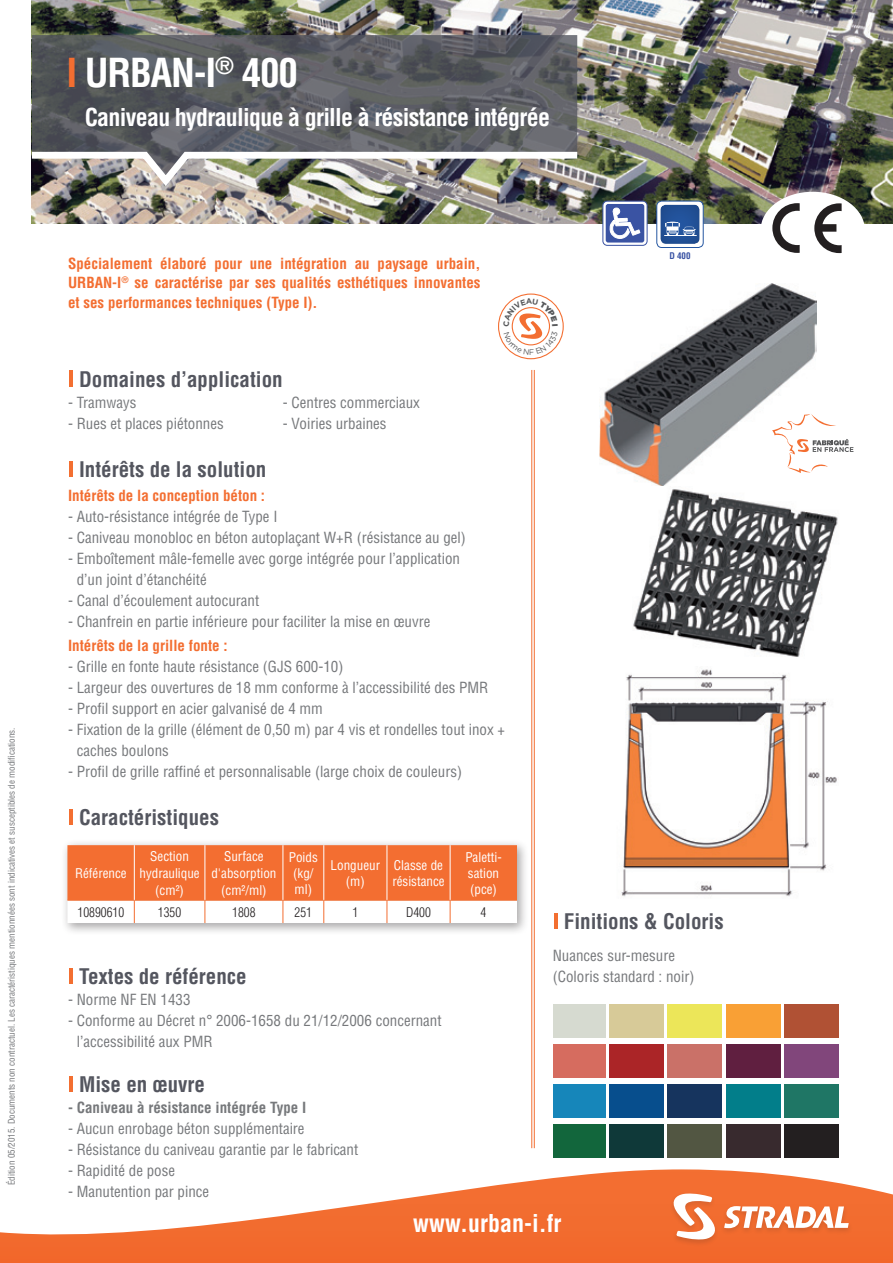
<style>
.page{position:relative;width:893px;height:1263px;background:#fff}
.page>*{position:absolute;margin:0;border:0;box-sizing:border-box;transform-origin:0 0}
.t1{font:700 condensed 39px "Helvetica";letter-spacing:-.03em;color:#fff}
.t2{font:700 condensed 24px "Helvetica";letter-spacing:-.03em;color:#fff}
.t3{font:700 condensed 24px "Helvetica";color:#fff}
.t4{font:700 condensed 21px "Helvetica";color:#54565f}
.t5{font:condensed 15px/21px "Helvetica";color:#76787b}
.t6{font:700 condensed 15px/19.5px "Helvetica";color:#f36e31;text-align:justify}
.t7{font:700 condensed 15px "Helvetica";color:#76787b}
.t8{font:condensed 13.05px/17.1px "Helvetica";color:#fff;text-align:center}
.t9{font:300 condensed 13.05px "Helvetica";color:#231f20}
.t10{font:condensed 9px "Helvetica";color:#76787b}
.t11{font:700 condensed 9px "Helvetica";color:#3952a3}
.s1{color:#f36e31}
.s2{color:#fff}
</style>
<div class="page">
<hr style="left:534px;top:370px;width:1px;height:778px;background:#f36e31">
<hr style="left:531px;top:370px;width:1px;height:778px;background:#f36e31">
<svg style="left:0;top:1169px;width:893px;height:94px"></svg>
<img style="left:32px;top:0;width:861px;height:223px">
<div style="left:669px;top:1191px;width:184px;height:55px;background:#231f20;opacity:.15"></div>
<svg style="left:670px;top:1193px;width:48px;height:47px"></svg>
<svg style="left:724px;top:1206px;width:125px;height:22px"></svg>
<img style="left:621px;top:669px;width:216px;height:228px">
<img style="left:633px;top:485px;width:205px;height:172px">
<div style="left:61px;top:839px;width:468px;height:96px;background:#231f20;opacity:.4"></div>
<svg style="left:67px;top:845px;width:450px;height:78px"></svg>
<hr style="left:450px;top:845px;width:1px;height:55px;background:#fff">
<div style="left:553px;top:1084px;width:53px;height:34px;background:#1686ba"></div>
<div style="left:553px;top:1044px;width:53px;height:34px;background:#d66c5f"></div>
<div style="left:553px;top:1004px;width:53px;height:33px;background:#d6dad0"></div>
<div style="left:553px;top:1124px;width:53px;height:34px;background:#12663c"></div>
<div style="left:609px;top:1084px;width:55px;height:34px;background:#074e8d"></div>
<div style="left:609px;top:1044px;width:55px;height:34px;background:#ab2527"></div>
<div style="left:609px;top:1004px;width:55px;height:33px;background:#d7ca98"></div>
<div style="left:667px;top:1124px;width:55px;height:34px;background:#525642"></div>
<div style="left:667px;top:1084px;width:55px;height:34px;background:#16345e"></div>
<div style="left:667px;top:1044px;width:55px;height:34px;background:#ca7168"></div>
<div style="left:667px;top:1004px;width:55px;height:33px;background:#ece659"></div>
<div style="left:609px;top:1124px;width:55px;height:34px;background:#0f3939"></div>
<div style="left:726px;top:1084px;width:55px;height:34px;background:#027e8a"></div>
<div style="left:726px;top:1044px;width:55px;height:34px;background:#601f40"></div>
<div style="left:726px;top:1004px;width:55px;height:33px;background:#f9a035"></div>
<div style="left:726px;top:1124px;width:55px;height:34px;background:#382a2e"></div>
<div style="left:784px;top:1084px;width:55px;height:34px;background:#1f7665"></div>
<div style="left:784px;top:1044px;width:55px;height:34px;background:#81467b"></div>
<div style="left:784px;top:1004px;width:55px;height:33px;background:#b05134"></div>
<div style="left:784px;top:1124px;width:55px;height:34px;background:#231f20"></div>
<img style="left:600px;top:283px;width:216px;height:202px">
<svg style="left:32px;top:35px;width:545px;height:113px;background:#595c61"></svg>
<img style="left:31px;top:148px;width:553px;height:43px">
<svg style="left:603px;top:201px;width:44px;height:44px"></svg>
<div style="left:603px;top:201px;width:44px;height:45px;border:1px solid #3a53a3;border-radius:4px"></div>
<div style="left:606px;top:204px;width:38px;height:39px;background:#3a53a3;border-radius:2px"></div>
<svg style="left:610px;top:207px;width:30px;height:32px"></svg>
<div style="left:761px;top:192px;width:104px;height:76px;background:#fff;border-radius:50%"></div>
<svg style="left:772px;top:203px;width:28px;height:50px"></svg>
<svg style="left:814px;top:203px;width:28px;height:50px"></svg>
<div style="left:657px;top:201px;width:46px;height:46px;background:#fff;border-radius:5px"></div>
<div style="left:656px;top:201px;width:48px;height:47px;border:1px solid #2456a1;border-radius:5px"></div>
<div style="left:658px;top:203px;width:42px;height:43px;background:#231f20;opacity:.25"></div>
<svg style="left:665px;top:222px;width:31px;height:13px"></svg>
<hr style="left:664px;top:235px;width:33px;height:1px;background:#fff">
<svg style="left:772px;top:414px;width:81px;height:59px"></svg>
<svg style="left:498px;top:293px;width:66px;height:66px"></svg>
<p class="t10" style="left:6px;top:1185px;width:459px;rotate:-90deg">Édition 05/2015. Documents non contractuel. Les caractéristiques mentionnées sont indicatives et susceptibles de modifications.</p>
<p class="t1" style="left:66px;top:49px;width:233px"><span class="s1">I</span> URBAN-I<sup>®</sup> 400</p>
<p class="t2" style="left:85px;top:103px;width:467px">Caniveau hydraulique à grille à résistance intégrée</p>
<p class="t6" style="left:68px;top:253px;width:414px">Spécialement élaboré pour une intégration au paysage urbain, URBAN-I<sup>®</sup> se caractérise par ses qualités esthétiques innovantes et ses performances techniques (Type I).</p>
<p class="t4" style="left:68px;top:366px;width:216px"><span class="s2">I</span> Domaines d’application</p>
<p class="t5" style="left:68px;top:392px;width:70px">- Tramways</p>
<p class="t5" style="left:68px;top:413px;width:157px">- Rues et places piétonnes</p>
<p class="t4" style="left:68px;top:456px;width:200px"><span class="s2">I</span> Intérêts de la solution</p>
<p class="t6" style="left:68px;top:485px;width:199px">Intérêts de la conception béton :</p>
<p class="t5" style="left:68px;top:506px;width:211px">- Auto-résistance intégrée de Type I</p>
<p class="t5" style="left:68px;top:527px;width:399px">- Caniveau monobloc en béton autoplaçant W+R (résistance au gel)</p>
<p class="t5" style="left:77px;top:548px;width:385px;text-indent:-9px">- Emboîtement mâle-femelle avec gorge intégrée pour l’application d’un joint d’étanchéité</p>
<p class="t5" style="left:68px;top:590px;width:193px">- Canal d’écoulement autocurant</p>
<p class="t5" style="left:68px;top:611px;width:364px">- Chanfrein en partie inférieure pour faciliter la mise en œuvre</p>
<p class="t6" style="left:68px;top:635px;width:161px">Intérêts de la grille fonte :</p>
<p class="t5" style="left:68px;top:656px;width:277px">- Grille en fonte haute résistance (GJS 600-10)</p>
<p class="t5" style="left:68px;top:677px;width:422px">- Largeur des ouvertures de 18 mm conforme à l’accessibilité des PMR</p>
<p class="t5" style="left:68px;top:698px;width:256px">- Profil support en acier galvanisé de 4 mm</p>
<p class="t5" style="left:77px;top:719px;width:430px;text-indent:-9px">- Fixation de la grille (élément de 0,50 m) par 4 vis et rondelles tout inox + caches boulons</p>
<p class="t5" style="left:68px;top:761px;width:395px">- Profil de grille raffiné et personnalisable (large choix de couleurs)</p>
<p class="t4" style="left:68px;top:804px;width:153px"><span class="s2">I</span> Caractéristiques</p>
<p class="t5" style="left:283px;top:392px;width:139px">- Centres commerciaux</p>
<p class="t5" style="left:283px;top:413px;width:105px">- Voiries urbaines</p>
<p class="t8" style="left:75px;top:864px;width:53px">Référence</p>
<p class="t8" style="left:140px;top:847px;width:62px">Section hydraulique (cm²)</p>
<p class="t8" style="left:211px;top:847px;width:67px">Surface d'absorption (cm²/ml)</p>
<p class="t8" style="left:289px;top:849px;width:31px;line-height:15.8px">Poids (kg/ ml)</p>
<p class="t8" style="left:331px;top:857px;width:51px;line-height:15.8px">Longueur (m)</p>
<p class="t8" style="left:394px;top:857px;width:51px">Classe de</p>
<p class="t8" style="left:392px;top:872px;width:54px">résistance</p>
<p class="t8" style="left:465px;top:849px;width:38px">Paletti-</p>
<p class="t8" style="left:468px;top:864px;width:33px">sation</p>
<p class="t8" style="left:470px;top:880px;width:28px">(pce)</p>
<p class="t11" style="left:669px;top:250px;width:23px">D 400</p>
<p class="t9" style="left:78px;top:904px;width:48px">10890610</p>
<p class="t9" style="left:158px;top:904px;width:25px">1350</p>
<p class="t9" style="left:232px;top:904px;width:25px">1808</p>
<p class="t9" style="left:295px;top:904px;width:19px">251</p>
<p class="t9" style="left:352px;top:904px;width:7px">1</p>
<p class="t9" style="left:406px;top:904px;width:26px">D400</p>
<p class="t9" style="left:481px;top:904px;width:7px">4</p>
<p class="t4" style="left:68px;top:963px;width:180px"><span class="s2">I</span> Textes de référence</p>
<p class="t5" style="left:68px;top:989px;width:124px">- Norme NF EN 1433</p>
<p class="t5" style="left:77px;top:1010px;width:366px;text-indent:-9px">- Conforme au Décret n° 2006-1658 du 21/12/2006 concernant l’accessibilité aux PMR</p>
<p class="t4" style="left:68px;top:1071px;width:139px"><span class="s2">I</span> Mise en œuvre</p>
<p class="t7" style="left:68px;top:1098px;width:240px">- Caniveau à résistance intégrée Type I</p>
<p class="t5" style="left:68px;top:1118px;width:238px">- Aucun enrobage béton supplémentaire</p>
<p class="t5" style="left:68px;top:1139px;width:292px">- Résistance du caniveau garantie par le fabricant</p>
<p class="t5" style="left:68px;top:1160px;width:109px">- Rapidité de pose</p>
<p class="t5" style="left:68px;top:1181px;width:143px">- Manutention par pince</p>
<p class="t4" style="left:553px;top:908px;width:172px"><span class="s2">I</span> Finitions &amp; Coloris</p>
<p class="t5" style="left:553px;top:945px;width:124px">Nuances sur-mesure</p>
<p class="t5" style="left:553px;top:966px;width:143px">(Coloris standard : noir)</p>
<p class="t3" style="left:413px;top:1208px;width:150px">www.urban-i.fr</p>
</div>
